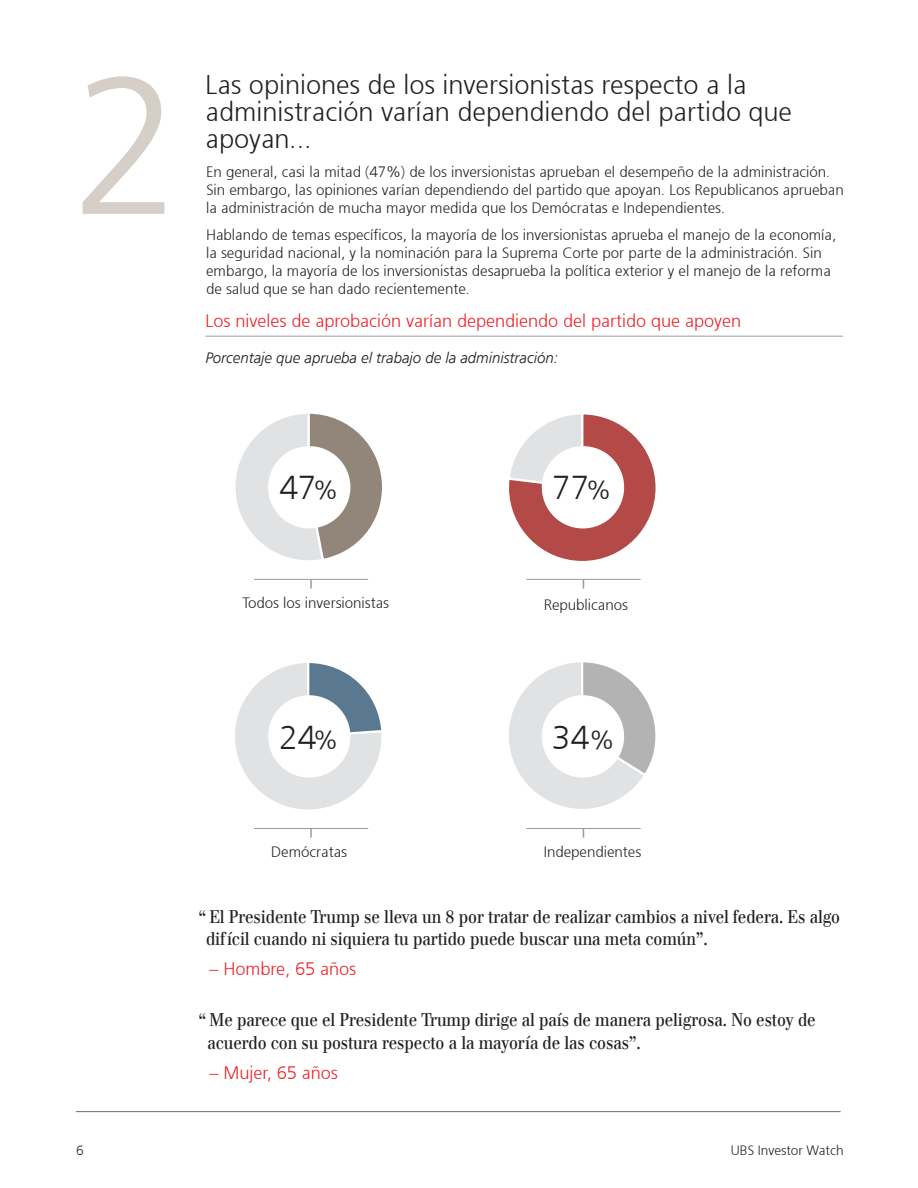
<style>
.page{position:relative;width:918px;height:1188px;background:#fff}
.page>*{position:absolute;margin:0;border:0;box-sizing:border-box;transform-origin:0 0}
.t1{font:300 195px "Frutiger 45";color:#d5cfc8}
.t2{font:300 33px "Frutiger 45";color:#231f20}
.t3{font:300 27px/27px "Frutiger 45";color:#231f20}
.t4{font:18px/22.5px "UBS Headline";color:#231f20}
.t5{font:300 18px "Frutiger 45";color:#ee1d23}
.t6{font:300 15px/18px "Frutiger 45";color:#231f20}
.t7{font:italic 300 15px "Frutiger 45";color:#231f20}
.t8{font:300 13.5px "Frutiger 45";color:#231f20}
.s1{font-size:25.65px}
</style>
<div class="page">
<hr style="left:76px;top:1111px;width:765px;height:1px;background:#6c6d70">
<hr style="left:205px;top:336px;width:638px;height:1px;background:#999b9e">
<svg style="left:235px;top:413px;width:147px;height:147px"></svg>
<div style="left:268px;top:446px;width:82px;height:82px;background:#fff;border-radius:50%"></div>
<svg style="left:310px;top:580px;width:2px;height:9px"></svg>
<hr style="left:254px;top:579px;width:114px;height:1px;background:#999b9e">
<svg style="left:509px;top:414px;width:147px;height:147px"></svg>
<div style="left:542px;top:446px;width:82px;height:82px;background:#fff;border-radius:50%"></div>
<hr style="left:526px;top:579px;width:115px;height:1px;background:#999b9e">
<svg style="left:235px;top:663px;width:147px;height:147px"></svg>
<div style="left:268px;top:695px;width:82px;height:83px;background:#fff;border-radius:50%"></div>
<svg style="left:310px;top:829px;width:2px;height:9px"></svg>
<hr style="left:254px;top:828px;width:114px;height:1px;background:#999b9e">
<svg style="left:509px;top:662px;width:147px;height:147px"></svg>
<div style="left:542px;top:695px;width:82px;height:83px;background:#fff;border-radius:50%"></div>
<hr style="left:526px;top:828px;width:115px;height:1px;background:#999b9e">
<p class="t1" style="left:73px;top:34px;width:110px">2</p>
<p class="t3" style="left:206px;top:71px;width:588px">Las opiniones de los inversionistas respecto a la administración varían dependiendo del partido que apoyan...</p>
<p class="t6" style="left:206px;top:163px;width:639px">En general, casi la mitad (47%) de los inversionistas aprueban el desempeño de la administración.<br>Sin embargo, las opiniones varían dependiendo del partido que apoyan. Los Republicanos aprueban la administración de mucha mayor medida que los Demócratas e Independientes.</p>
<p class="t6" style="left:206px;top:226px;width:632px">Hablando de temas específicos, la mayoría de los inversionistas aprueba el manejo de la economía, la seguridad nacional, y la nominación para la Suprema Corte por parte de la administración. Sin embargo, la mayoría de los inversionistas desaprueba la política exterior y el manejo de la reforma de salud que se han dado recientemente.</p>
<p class="t5" style="left:205px;top:311px;width:537px">Los niveles de aprobación varían dependiendo del partido que apoyen</p>
<p class="t7" style="left:205px;top:349px;width:354px">Porcentaje que aprueba el trabajo de la administración:</p>
<p class="t2" style="left:279px;top:469px;width:61px">47<span class="s1">%</span></p>
<p class="t6" style="left:242px;top:594px;width:148px">Todos los inversionistas</p>
<p class="t2" style="left:552px;top:469px;width:61px">77<span class="s1">%</span></p>
<p class="t6" style="left:544px;top:595px;width:86px">Republicanos</p>
<p class="t8" style="left:76px;top:1142px;width:9px">6</p>
<p class="t2" style="left:279px;top:718px;width:61px">24<span class="s1">%</span></p>
<p class="t6" style="left:271px;top:843px;width:77px">Demócratas</p>
<p class="t2" style="left:552px;top:718px;width:64px">34<span class="s1">%</span></p>
<p class="t6" style="left:544px;top:843px;width:99px">Independientes</p>
<p class="t4" style="left:206px;top:905px;width:636px;text-indent:-7px">“ El Presidente Trump se lleva un 8 por tratar de realizar cambios a nivel federa. Es algo difícil cuando ni siquiera tu partido puede buscar una meta común”.</p>
<p class="t5" style="left:209px;top:959px;width:148px">– Hombre, 65 años</p>
<p class="t4" style="left:207px;top:1008px;width:610px;text-indent:-8px">“ Me parece que el Presidente Trump dirige al país de manera peligrosa. No estoy de acuerdo con su postura respecto a la mayoría de las cosas”.</p>
<p class="t5" style="left:209px;top:1062px;width:130px">– Mujer, 65 años</p>
<p class="t8" style="left:731px;top:1142px;width:114px">UBS Investor Watch</p>
</div>
